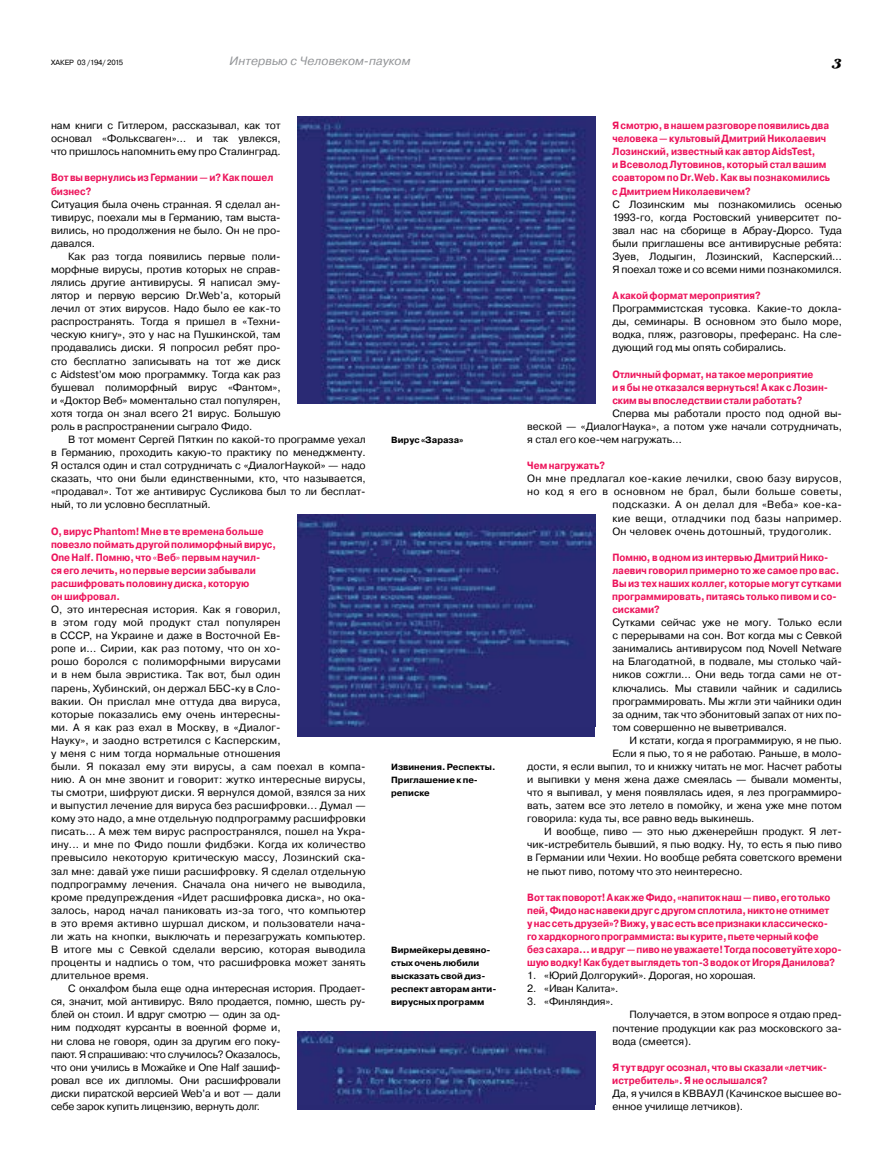
<style>
.page{position:relative;width:893px;height:1161px;background:#fff}
.page>*{position:absolute;margin:0;border:0;box-sizing:border-box;transform-origin:0 0}
.t1{font:16.5px "Creampuff";color:#000}
.t2{font:italic 12px "Pragmatica Book C";letter-spacing:.005em;color:#939598}
.t3{font:10.5px/13px "Pragmatica Book C";color:#000;text-align:justify}
.t4{font:10.5px/13px "Pragmatica Bold C";color:#ed145b;scale:.9 1}
.t5{font:10.5px "Pragmatica Book C";letter-spacing:.03em;color:#000}
.t6{font:9px/13px "Pragmatica Bold C";color:#000}
.t7{font:7.5px "Pragmatica Book C";letter-spacing:-.015em;color:#000}
.s1{font-family:"Pragmatica Book C"}
</style>
<div class="page">
<img style="left:298px;top:116px;width:297px;height:288px">
<div style="left:298px;top:1031px;width:297px;height:79px;background:#292973"></div>
<img style="left:298px;top:1031px;width:283px;height:72px">
<div style="left:298px;top:515px;width:297px;height:221px;background:#292973"></div>
<img style="left:298px;top:521px;width:297px;height:206px">
<div style="left:378px;top:546px;width:14px;height:11px;background:#292973"></div>
<p class="t7" style="left:51px;top:58px;width:74px">ХАКЕР 03 /194/ 2015</p>
<p class="t2" style="left:230px;top:54px;width:182px">Интервью с Человеком-пауком</p>
<h1 class="t1" style="left:832px;top:52px;width:12px">3</h1>
<p class="t3" style="left:51px;top:119px;width:231px">нам книги с Гитлером, рассказывал, как тот основал «Фольксваген»… и так увлекся, что пришлось напомнить ему про Сталинград.</p>
<p class="t4" style="left:51px;top:171px;width:249px">Вот вы вернулисьиз Германии — и?Как пошел бизнес?</p>
<p class="t3" style="left:51px;top:198px;width:231px">Ситуация была очень странная. Я сделал ан&shy;тивирус, поехали мы в Германию, там выста&shy;вились, но продолжения не было. Он не про&shy;давался.</p>
<p class="t3" style="left:51px;top:250px;width:231px;text-indent:17px">Как раз тогда появились первые поли&shy;морфные вирусы, против которых не справ&shy;лялись другие антивирусы. Я написал эму&shy;лятор и первую версию Dr.Web’а, который лечил от этих вирусов. Надо было ее как-то распространять. Тогда я пришел в «Техни&shy;ческую книгу», это у нас на Пушкинской, там продавались диски. Я попросил ребят про&shy;сто бесплатно записывать на тот же диск с Aidstest’ом мою программку. Тогда как раз бушевал полиморфный вирус «Фантом», и «Доктор Веб» моментально стал популярен, хотя тогда он знал всего 21 вирус. Большую роль в распространении сыграло Фидо.</p>
<p class="t3" style="left:51px;top:433px;width:316px;text-indent:17px">В тот момент Сергей Пяткин по какой-то программе уехал в Германию, проходить какую-то практику по менеджменту.<br>Я остался один и стал сотрудничать с «ДиалогНаукой» — надо сказать, что они были единственными, кто, что называется, «продавал». Тот же антивирус Сусликова был то ли бесплат&shy;ный, то ли условно бесплатный.</p>
<p class="t4" style="left:51px;top:524px;width:252px">О, вирусPhantom!Мнев тевременабольше повезлопойматьдругойполиморфныйвирус, One Half. Помню, что <span class="s1">«</span>Веб<span class="s1">»</span>первым научил&shy;сяеголечить,но первыеверсиизабывали расшифроватьполовинудиска, которую<br>он шифровал.</p>
<p class="t3" style="left:51px;top:603px;width:316px;text-align:left">О, это интересная история. Как я говорил,<br>в этом году мой продукт стал популярен<br>в СССР, на Украине и даже в Восточной Ев-<br>ропе и... Сирии, как раз потому, что он хо-<br>рошо боролся с полиморфными вирусами<br>и в нем была эвристика. Так вот, был один<br>парень, Хубинский, он держал ББС-ку в Сло-<br>вакии. Он прислал мне оттуда два вируса,<br>которые показались ему очень интересны-<br>ми. А я как раз ехал в Москву, в «Диалог-<br>Науку», и заодно встретился с Касперским,<br>у меня с ним тогда нормальные отношения<br>были. Я показал ему эти вирусы, а сам поехал в компа&shy;нию. А он мне звонит и говорит: жутко интересные вирусы, ты смотри, шифруют диски. Я вернулся домой, взялся за них и выпустил лечение для вируса без расшифровки... Думал — кому это надо, а мне отдельную подпрограмму расшифровки писать… А меж тем вирус распространялся, пошел на Укра&shy;ину... и мне по Фидо пошли фидбэки. Когда их количество превысило некоторую критическую массу, Лозинский ска&shy;зал мне: давай уже пиши расшифровку. Я сделал отдельную подпрограмму лечения. Сначала она ничего не выводила, кроме предупреждения «Идет расшифровка диска», но ока&shy;залось, народ начал паниковать из-за того, что компьютер в это время активно шуршал диском, и пользователи нача&shy;ли жать на кнопки, выключать и перезагружать компьютер.<br>В итоге мы с Севкой сделали версию, которая выводила проценты и надпись о том, что расшифровка может занять длительное время.</p>
<p class="t3" style="left:51px;top:982px;width:316px;text-align:left;text-indent:17px">С онхалфом была еще одна интересная история. Продает&shy;ся, значит, мой антивирус. Вяло продается, помню, шесть ру&shy;блей он стоил. И вдруг смотрю — один за од-<br>ним подходят курсанты в военной форме и,<br>ни слова не говоря, один за другим его поку-<br>пают. Я спрашиваю: что случилось? Оказалось,<br>что они учились в Можайке и One Half зашиф-<br>ровал все их дипломы. Они расшифровали<br>диски пиратской версией Web’a и вот — дали<br>себе зарок купить лицензию, вернуть долг.</p>
<p class="t6" style="left:391px;top:433px;width:74px">Вирус «Зараза»</p>
<p class="t6" style="left:391px;top:760px;width:106px">Извинения.Респекты.<br>Приглашениек пе&shy;реписке</p>
<p class="t6" style="left:391px;top:943px;width:107px">Вирмейкеры девяно&shy;стыхоченьлюбили высказать свойдиз&shy;респектавторам анти&shy;вирусныхпрограмм</p>
<p class="t4" style="left:612px;top:119px;width:244px">Я смотрю, в нашем разговорепоявилисьдва человека — культовыйДмитрий Николаевич Лозинский,известныйкак авторAidsTest,<br>и ВсеволодЛутовинов, которыйсталвашим соавтором по Dr.Web.Как вы познакомились с Дмитрием Николаевичем?</p>
<p class="t3" style="left:612px;top:198px;width:231px">С Лозинским мы познакомились осенью 1993-го, когда Ростовский университет по&shy;звал нас на сборище в Абрау-Дюрсо. Туда были приглашены все антивирусные ребята:<br>Зуев, Лодыгин, Лозинский, Касперский… Я поехал тоже и со всеми ними познакомился.</p>
<p class="t4" style="left:612px;top:289px;width:166px">А какой формат мероприятия?</p>
<p class="t3" style="left:612px;top:302px;width:231px">Программистская тусовка. Какие-то докла&shy;ды, семинары. В основном это было море, водка, пляж, разговоры, преферанс. На сле&shy;дующий год мы опять собирались.</p>
<p class="t4" style="left:612px;top:368px;width:241px">Отличный формат,на такое мероприятие<br>и я бы не отказался вернуться!А как с Лозин&shy;ским вы впоследствиисталиработать?</p>
<p class="t3" style="left:527px;top:407px;width:316px;text-indent:85px">Сперва мы работали просто под одной вы&shy;веской — «ДиалогНаука», а потом уже начали сотрудничать, я стал его кое-чем нагружать…</p>
<p class="t4" style="left:527px;top:459px;width:88px">Чем нагружать?</p>
<p class="t5" style="left:527px;top:473px;width:316px">Он мне предлагал кое-какие лечилки, свою базу вирусов,</p>
<p class="t5" style="left:527px;top:486px;width:316px">но код я его в основном не брал, были больше советы,</p>
<p class="t5" style="left:612px;top:499px;width:231px">подсказки. А он делал для «Веба» кое-ка-</p>
<p class="t5" style="left:612px;top:512px;width:231px">кие вещи, отладчики под базы например.</p>
<p class="t5" style="left:612px;top:525px;width:221px">Он человек очень дотошный, трудоголик.</p>
<p class="t4" style="left:612px;top:551px;width:256px">Помню, в одном из интервью Дмитрий Нико&shy;лаевич говорилпримерното жесамоепровас.<br>Вы из технаших коллег, которые могут сутками программировать,питаясь толькопивом и со&shy;сисками?</p>
<p class="t3" style="left:612px;top:616px;width:231px">Сутками сейчас уже не могу. Только если с перерывами на сон. Вот когда мы с Севкой занимались антивирусом под Novell Netware на Благодатной, в подвале, мы столько чай&shy;ников сожгли... Они ведь тогда сами не от&shy;ключались. Мы ставили чайник и садились программировать. Мы жгли эти чайники один за одним, так что эбонитовый запах от них по&shy;том совершенно не выветривался.</p>
<p class="t3" style="left:629px;top:734px;width:214px">И кстати, когда я программирую, я не пью.</p>
<p class="t3" style="left:612px;top:747px;width:231px">Если я пью, то я не работаю. Раньше, в моло-</p>
<p class="t3" style="left:527px;top:760px;width:316px">дости, я если выпил, то и книжку читать не мог. Насчет работы</p>
<p class="t3" style="left:527px;top:773px;width:316px">и выпивки у меня жена даже смеялась — бывали моменты,</p>
<p class="t3" style="left:527px;top:786px;width:316px">что я выпивал, у меня появлялась идея, я лез программиро-</p>
<p class="t3" style="left:527px;top:799px;width:316px">вать, затем все это летело в помойку, и жена уже мне потом</p>
<p class="t3" style="left:527px;top:812px;width:229px">говорила: куда ты, все равно ведь выкинешь.</p>
<p class="t3" style="left:544px;top:825px;width:299px">И вообще, пиво — это нью дженерейшн продукт. Я лет-</p>
<p class="t3" style="left:527px;top:838px;width:316px">чик-истребитель бывший, я пью водку. Ну, то есть я пью пиво</p>
<p class="t3" style="left:527px;top:851px;width:316px">в Германии или Чехии. Но вообще ребята советского времени</p>
<p class="t3" style="left:527px;top:864px;width:217px">не пьют пиво, потому что это неинтересно.</p>
<p class="t4" style="left:527px;top:891px;width:351px">Вот такповорот!А как жеФидо, «напитокнаш —пиво,еготолько пей,Фидонаснавекидругс другомсплотила,никтоне отнимет<br>у нассетьдрузей»?Вижу,у васестьвсепризнакиклассическо&shy;гохардкорногопрограммиста:выкурите,пьетечерныйкофе<br>без сахара…и вдруг —пивоне уважаете!Тогдапосоветуйтехоро&shy;шуюводку!Как будетвыглядетьтоп-3водокот ИгоряДанилова?</p>
<p class="t3" style="left:527px;top:969px;width:230px">1. «Юрий Долгорукий». Дорогая, но хорошая.</p>
<p class="t3" style="left:527px;top:982px;width:93px">2. «Иван Калита».</p>
<p class="t3" style="left:527px;top:995px;width:88px">3. «Финляндия».</p>
<p class="t3" style="left:612px;top:1008px;width:231px;text-indent:17px">Получается, в этом вопросе я отдаю пред&shy;почтение продукции как раз московского за&shy;вода (смеется).</p>
<p class="t4" style="left:612px;top:1061px;width:240px">Я тут вдругосознал, что вы сказали«летчик&shy;истребитель». Я не ослышался?</p>
<p class="t3" style="left:612px;top:1087px;width:231px">Да, я учился в КВВАУЛ (Качинское высшее во&shy;енное училище летчиков).</p>
</div>
